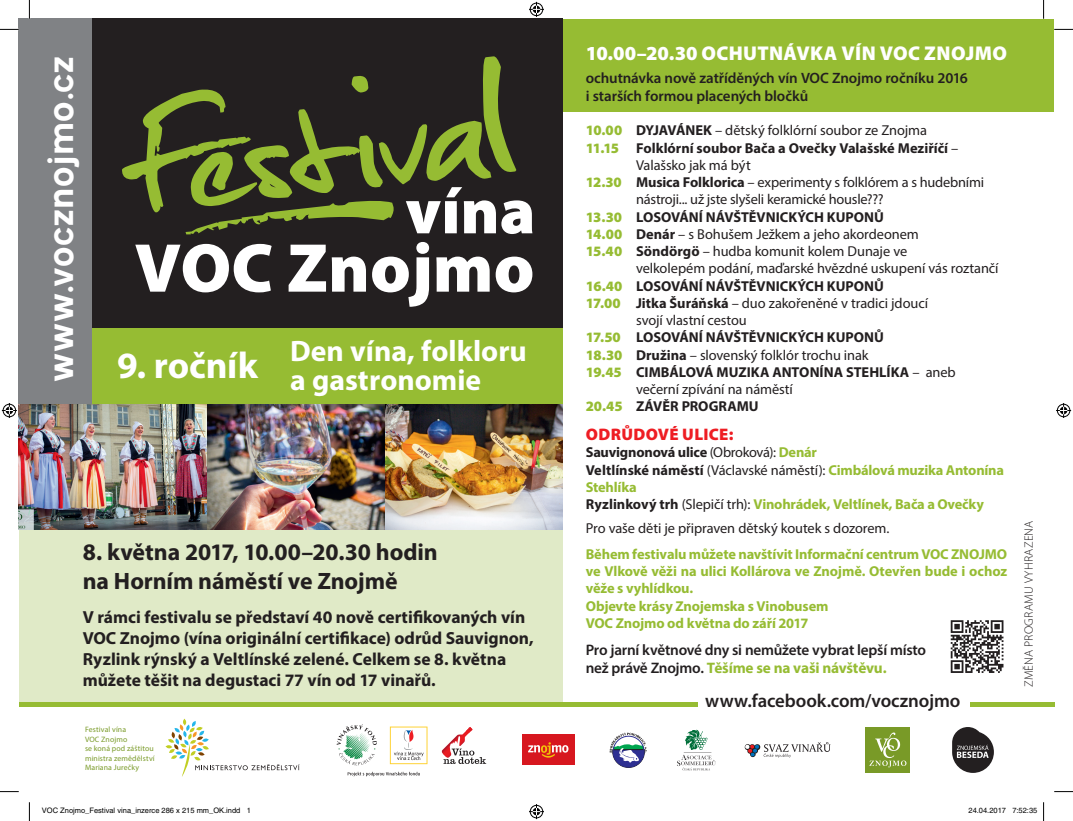
<style>
.page{position:relative;width:1073px;height:821px;background:#fff}
.page>*{position:absolute;margin:0;border:0;box-sizing:border-box;transform-origin:0 0}
.t1{font:700 38.88px "Transport DCE";letter-spacing:.005em;color:#fff}
.t2{font:700 37.25px "Myriad Pro";letter-spacing:-.005em;color:#fff}
.t3{font:700 29.62px/28.8px "Myriad Pro";color:#fff}
.t4{font:700 23.75px/28.5px "Myriad Pro";letter-spacing:-.005em;color:#231f20}
.t5{font:900 20px "Myriad Pro";letter-spacing:.015em;color:#fff}
.t6{font:600 18.75px "Myriad Pro";letter-spacing:-.005em;color:#231f20}
.t7{font:700 17.5px/21px "Myriad Pro";letter-spacing:-.005em;color:#231f20}
.t8{font:900 16.75px "Myriad Pro";letter-spacing:.02em;color:#ee1d23}
.t9{font:600 15.25px/18.2px "Myriad Pro";letter-spacing:-.015em;color:#231f20}
.t10{font:600 15px/18px "Myriad Pro";letter-spacing:-.005em;color:#231f20}
.t11{font:14.38px "Myriad Pro";letter-spacing:-.01em;color:#231f20}
.t12{font:700 14.38px/17.2px "Myriad Pro";letter-spacing:-.01em;color:#96bc33}
.t13{font:700 14.38px "Myriad Pro";color:#231f20}
.t14{font:300 12.12px "Myriad Pro";letter-spacing:.02em;color:#231f20}
.t15{font:7.75px/9.4px "Myriad Pro";letter-spacing:.015em;color:#799a27}
.t16{font:7.5px "Helvetica";color:#000}
.s1{font-weight:900;color:#96bc33}
.s2{font-weight:700}
.s3{font-weight:400}
.s4{color:#231f20}
.s5{font-weight:400;color:#231f20}
.s6{font-weight:700;color:#96bc33}
</style>
<div class="page">
<div style="left:562px;top:19px;width:491px;height:92px;background:#96bc33"></div>
<div style="left:19px;top:511px;width:543px;height:191px;background:#e0eac7"></div>
<hr style="left:19px;top:702px;width:678px;height:4px;background:#96bc33">
<hr style="left:969px;top:702px;width:84px;height:4px;background:#96bc33">
<svg style="left:165px;top:718px;width:134px;height:58px"></svg>
<div style="left:865px;top:727px;width:44px;height:45px;background:#799a27"></div>
<svg style="left:869px;top:732px;width:37px;height:35px"></svg>
<svg style="left:609px;top:732px;width:37px;height:35px"></svg>
<svg style="left:744px;top:742px;width:86px;height:15px"></svg>
<svg style="left:677px;top:729px;width:38px;height:41px"></svg>
<svg style="left:952px;top:727px;width:41px;height:46px"></svg>
<svg style="left:347px;top:771px;width:72px;height:5px"></svg>
<svg style="left:389px;top:726px;width:39px;height:39px"></svg>
<svg style="left:390px;top:726px;width:37px;height:38px"></svg>
<svg style="left:336px;top:724px;width:40px;height:41px"></svg>
<svg style="left:441px;top:727px;width:45px;height:37px"></svg>
<div style="left:92px;top:19px;width:470px;height:309px;background:#231f20"></div>
<div style="left:92px;top:328px;width:470px;height:77px;background:#96bc33"></div>
<svg style="left:135px;top:242px;width:397px;height:65px"></svg>
<svg style="left:410px;top:200px;width:122px;height:34px"></svg>
<svg style="left:122px;top:56px;width:394px;height:157px"></svg>
<svg style="left:185px;top:200px;width:209px;height:34px"></svg>
<div style="left:19px;top:19px;width:73px;height:386px;background:#808285"></div>
<img style="left:19px;top:405px;width:543px;height:124px">
<div style="left:522px;top:734px;width:52px;height:31px;background:#d7171f"></div>
<svg style="left:528px;top:742px;width:40px;height:15px"></svg>
<svg style="left:950px;top:620px;width:53px;height:53px"></svg>
<svg style="left:0;top:29px;width:19px;height:1px"></svg>
<svg style="left:1053px;top:29px;width:19px;height:1px"></svg>
<svg style="left:0;top:791px;width:19px;height:1px"></svg>
<svg style="left:1054px;top:791px;width:18px;height:1px"></svg>
<svg style="left:29px;top:0;width:1px;height:19px"></svg>
<svg style="left:29px;top:802px;width:1px;height:19px"></svg>
<svg style="left:1043px;top:0;width:1px;height:19px"></svg>
<svg style="left:529px;top:2px;width:15px;height:15px"></svg>
<svg style="left:529px;top:804px;width:15px;height:15px"></svg>
<svg style="left:2px;top:403px;width:15px;height:15px"></svg>
<svg style="left:1056px;top:403px;width:14px;height:15px"></svg>
<svg style="left:1043px;top:802px;width:1px;height:19px"></svg>
<h1 class="t1" style="left:38px;top:382px;width:327px;rotate:-90deg">www.vocznojmo.cz</h1>
<h2 class="t2" style="left:117px;top:341px;width:142px">9. ročník</h2>
<h3 class="t3" style="left:290px;top:336px;width:238px">Den vína, folkloru a gastronomie</h3>
<h3 class="t4" style="left:83px;top:537px;width:356px">8. května 2017, 10.00–20.30 hodin na Horním náměstí ve Znojmě</h3>
<p class="t7" style="left:83px;top:606px;width:452px">V rámci festivalu se představí 40 nově certifikovaných vín VOC Znojmo (vína originální certifikace) odrůd Sauvignon, Ryzlink rýnský a Veltlínské zelené. Celkem se 8. května můžete těšit na degustaci 77 vín od 17 vinařů.</p>
<p class="t15" style="left:85px;top:725px;width:71px">Festival vína<br>VOC Znojmo<br>se koná pod záštitou ministra zemědělství<br>Mariana Jurečky</p>
<h3 class="t5" style="left:585px;top:42px;width:422px">10.00–20.30 OCHUTNÁVKA VÍN VOC ZNOJMO</h3>
<p class="t10" style="left:585px;top:68px;width:383px">ochutnávka nově zatříděných vín VOC Znojmo ročníku 2016 i starších formou placených bločků</p>
<p class="t11" style="left:585px;top:122px;width:343px"><span class="s1">10.00</span> <span class="s2">DYJAVÁNEK</span> – dětský folklórní soubor ze Znojma</p>
<p class="t13" style="left:585px;top:138px;width:374px"><span class="s1">11.15</span> Folklórní soubor Bača a Ovečky Valašské Meziříčí <span class="s3">–</span></p>
<p class="t11" style="left:636px;top:156px;width:116px">Valašsko jak má být</p>
<p class="t11" style="left:585px;top:173px;width:400px"><span class="s1">12.30</span> <span class="s2">Musica Folklorica</span> – experimenty s folklórem a s hudebními</p>
<p class="t11" style="left:636px;top:191px;width:249px">nástroji... už jste slyšeli keramické housle???</p>
<p class="t13" style="left:585px;top:207px;width:300px"><span class="s1">13.30</span> LOSOVÁNÍ NÁVŠTĚVNICKÝCH KUPONŮ</p>
<p class="t11" style="left:585px;top:225px;width:334px"><span class="s1">14.00</span> <span class="s2">Denár</span> – s Bohušem Ježkem a jeho akordeonem</p>
<p class="t11" style="left:585px;top:242px;width:323px"><span class="s1">15.40</span> <span class="s2">Söndörgö</span> – hudba komunit kolem Dunaje ve</p>
<p class="t11" style="left:636px;top:260px;width:364px">velkolepém podání, maďarské hvězdné uskupení vás roztančí</p>
<p class="t13" style="left:585px;top:276px;width:300px"><span class="s1">16.40</span> LOSOVÁNÍ NÁVŠTĚVNICKÝCH KUPONŮ</p>
<p class="t11" style="left:585px;top:294px;width:344px"><span class="s1">17.00</span> <span class="s2">Jitka Šuráňská</span> – duo zakořeněné v tradici jdoucí</p>
<p class="t11" style="left:636px;top:311px;width:112px">svojí vlastní cestou</p>
<p class="t13" style="left:585px;top:328px;width:300px"><span class="s1">17.50</span> LOSOVÁNÍ NÁVŠTĚVNICKÝCH KUPONŮ</p>
<p class="t11" style="left:585px;top:346px;width:284px"><span class="s1">18.30</span> <span class="s2">Družina</span> – slovenský folklór trochu inak</p>
<p class="t13" style="left:585px;top:363px;width:371px"><span class="s1">19.45</span> CIMBÁLOVÁ MUZIKA ANTONÍNA STEHLÍKA <span class="s3">– aneb</span></p>
<p class="t11" style="left:636px;top:380px;width:158px">večerní zpívání na náměstí</p>
<p class="t13" style="left:585px;top:397px;width:174px"><span class="s1">20.45</span> ZÁVĚR PROGRAMU</p>
<p class="t8" style="left:585px;top:425px;width:149px">ODRŮDOVÉ ULICE:</p>
<p class="t12" style="left:585px;top:443px;width:419px"><span class="s4">Sauvignonová ulice</span> <span class="s5">(Obroková):</span> Denár<br><span class="s4">Veltlínské náměstí</span> <span class="s5">(Václavské náměstí):</span> Cimbálová muzika Antonína Stehlíka<br><span class="s4">Ryzlinkový trh</span> <span class="s5">(Slepičí trh):</span> Vinohrádek, Veltlínek, Bača a Ovečky</p>
<p class="t11" style="left:585px;top:519px;width:305px">Pro vaše děti je připraven dětský koutek s dozorem.</p>
<p class="t12" style="left:585px;top:545px;width:423px">Během festivalu můžete navštívit Informační centrum VOC ZNOJMO ve Vlkově věži na ulici Kollárova ve Znojmě. Otevřen bude i ochoz věže s vyhlídkou.<br>Objevte krásy Znojemska s Vinobusem<br>VOC Znojmo od května do září 2017</p>
<p class="t9" style="left:585px;top:640px;width:342px">Pro jarní květnové dny si nemůžete vybrat lepší místo než právě Znojmo. <span class="s6">Těšíme se na vaši návštěvu.</span></p>
<h3 class="t6" style="left:705px;top:688px;width:257px">www.facebook.com/vocznojmo</h3>
<p class="t14" style="left:1021px;top:687px;width:168px;rotate:-90deg">ZMĚNA PROGRAMU VYHRAZENA</p>
<p class="t16" style="left:42px;top:806px;width:210px">VOC Znojmo_Festival vina_inzerce 286 x 215 mm_OK.indd 1</p>
<p class="t16" style="left:968px;top:806px;width:70px">24.04.2017 7:52:35</p>
</div>
